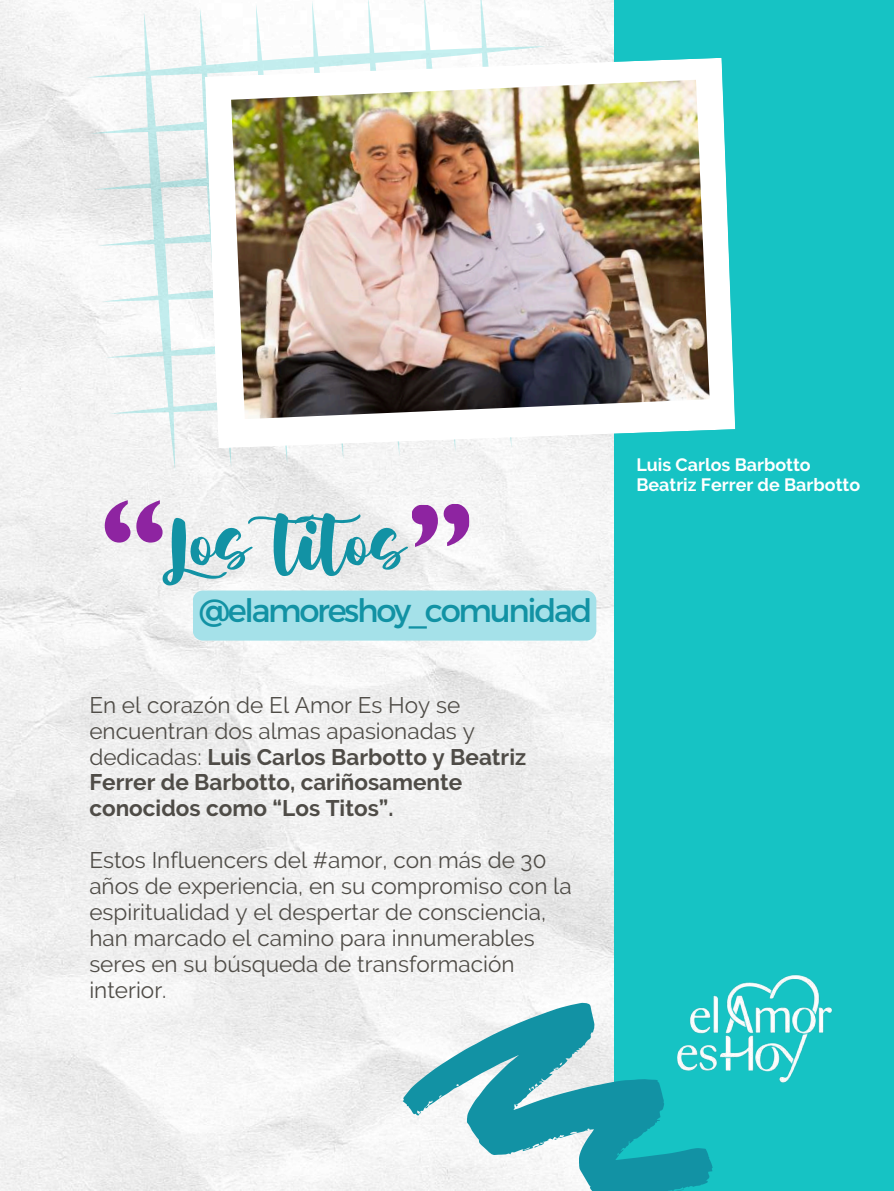
<style>
.page{position:relative;width:894px;height:1191px;background:#fff}
.page>*{position:absolute;margin:0;border:0;box-sizing:border-box;transform-origin:0 0}
.t1{font:72.75px "Love";color:#1292a4}
.t2{font:32.25px "Montserrat";letter-spacing:-.07em;color:#1292a4}
.t3{font:22.5px/25.8px "Raleway";color:#4f4c47}
.t4{font:700 22.5px/25.8px "Raleway";color:#4f4c47}
.t5{font:700 17.85px/20.2px "Raleway";color:#fff}
.s1{font-weight:400}
</style>
<div class="page">
<img style="left:0;top:0;width:613px;height:1190px">
<div style="left:613px;top:0;width:280px;height:1190px;background:#16c3c4"></div>
<svg style="left:402px;top:1002px;width:310px;height:188px"></svg>
<svg style="left:425px;top:1104px;width:3px;height:4px"></svg>
<svg style="left:548px;top:1136px;width:14px;height:4px"></svg>
<svg style="left:105px;top:500px;width:57px;height:42px"></svg>
<svg style="left:411px;top:503px;width:59px;height:44px"></svg>
<div style="left:193px;top:590px;width:403px;height:50px;background:#a5e1e9"></div>
<svg style="left:82px;top:0;width:491px;height:475px;fill:#f6f6f6"></svg>
<svg style="left:205px;top:58px;width:530px;height:390px"></svg>
<img style="left:231px;top:80px;width:478px;height:339px">
<img style="left:674px;top:974px;width:159px;height:126px">
<h1 class="t1" style="left:162px;top:505px;width:244px">Los titos</h1>
<h2 class="t2" style="left:199px;top:590px;width:395px">@elamoreshoy_comunidad</h2>
<p class="t4" style="left:89px;top:691px;width:438px"><span class="s1">En el corazón de El Amor Es Hoy se encuentran dos almas apasionadas y dedicadas:</span> Luis Carlos Barbotto y Beatriz Ferrer de Barbotto, cariñosamente conocidos como “Los Titos”.</p>
<p class="t3" style="left:89px;top:847px;width:483px">Estos Influencers del #amor, con más de 30 años de experiencia, en su compromiso con la espiritualidad y el despertar de consciencia, han marcado el camino para innumerables seres en su búsqueda de transformación interior.</p>
<p class="t5" style="left:636px;top:454px;width:225px">Luis Carlos Barbotto<br>Beatriz Ferrer de Barbotto</p>
</div>
